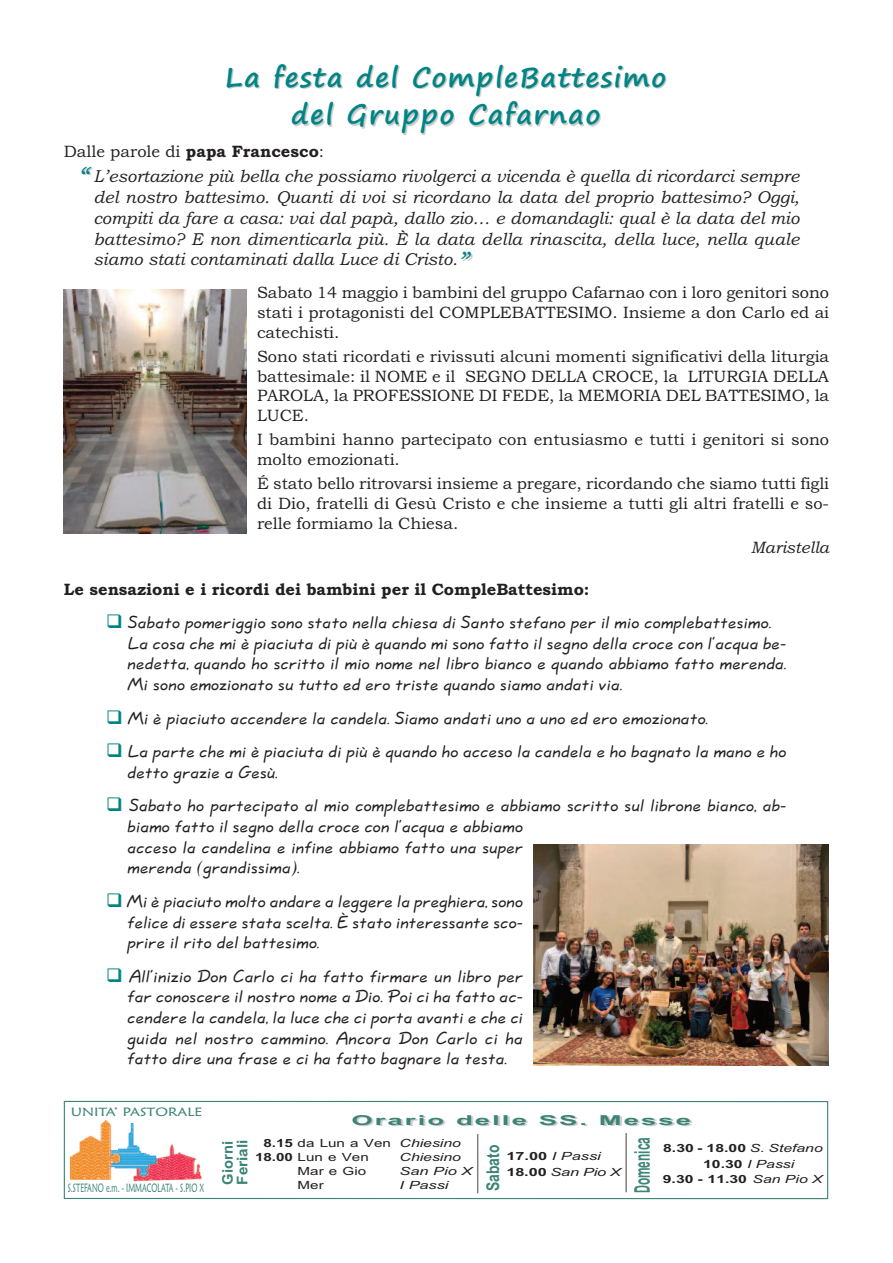
<style>
.page{position:relative;width:893px;height:1263px;background:#fff}
.page>*{position:absolute;margin:0;border:0;box-sizing:border-box;transform-origin:0 0}
.t1{font:700 33px "Browallia New";color:#3b8476;scale:.51 1}
.t2{font:700 27px/37.7px "Segoe Print";letter-spacing:.05em;color:#008484;text-align:center}
.t3{font:700 27px "Browallia New";color:#3b8476;scale:.79 1}
.t4{font:italic 27px "Bookman Old Style";color:#008484}
.t5{font:700 22.5px "Browallia New";color:#3b8476;scale:1.04 1}
.t6{font:700 22.5px "Browallia New";color:#3b8476}
.t7{font:700 21px "Browallia New";letter-spacing:.05em;color:#3b8476;scale:2 1}
.t8{font:18.75px/20.7px "Short Hand Normal";color:#231f20}
.t9{font:italic 17.25px/20.7px "Bookman Old Style";color:#231f20;text-align:justify}
.t10{font:17.25px/14.1px "Browallia New";color:#231f20;scale:1.35 1}
.t11{font:italic 17.25px/15.6px "Browallia New";color:#231f20;scale:1.45 1}
.t12{font:700 17.25px "Browallia New";color:#231f20;scale:1.4 1}
.t13{font:italic 17.25px "Browallia New";color:#231f20;scale:1.4 1}
.t14{font:16.5px/19.8px "Bookman Old Style";color:#231f20;text-align:justify}
.t15{font:700 16.5px "Bookman Old Style";color:#231f20}
.t16{font:italic 16.5px "Bookman Old Style";color:#231f20}
.t17{font:12px "Maiandra GD";color:#3b8476;scale:.6 1}
.t18{font:12px "Maiandra GD";color:#3b8476;scale:1.25 1}
.s1{font-weight:700}
.s2{color:#008484}
.s3{font-style:italic}
.s4{font-weight:700;font-style:normal}
.s5{font-weight:400;font-style:italic}
</style>
<div class="page">
<div style="left:64px;top:1101px;width:764px;height:98px;border:1px solid #3b8476"></div>
<hr style="left:477px;top:1134px;width:1px;height:59px;background:#817f7d">
<hr style="left:625px;top:1133px;width:2px;height:59px;background:#817f7d">
<img style="left:71px;top:1120px;width:131px;height:62px">
<img style="left:534px;top:845px;width:294px;height:221px">
<img style="left:64px;top:289px;width:182px;height:244px">
<h2 class="t2" style="left:225px;top:59px;width:443px">La festa del CompleBattesimo del Gruppo Cafarnao</h2>
<p class="t14" style="left:64px;top:142px;width:262px">Dalle parole di <span class="s1">papa Francesco</span>:</p>
<p class="t9" style="left:94px;top:166px;width:707px">L’esortazione più bella che possiamo rivolgerci a vicenda è quella di ricordarci sempre del nostro battesimo. Quanti di voi si ricordano la data del proprio battesimo? Oggi, compiti da fare a casa: vai dal papà, dallo zio… e domandagli: qual è la data del mio battesimo? E non dimenticarla più. È la data della rinascita, della luce, nella quale siamo stati contaminati dalla Luce di Cristo.</p>
<p class="t14" style="left:257px;top:283px;width:574px">Sabato 14 maggio i bambini del gruppo Cafarnao con i loro genitori sono stati i protagonisti del COMPLEBATTESIMO. Insieme a don Carlo ed ai catechisti.</p>
<p class="t14" style="left:257px;top:346px;width:574px">Sono stati ricordati e rivissuti alcuni momenti significativi della liturgia battesimale: il NOME e il SEGNO DELLA CROCE, la LITURGIA DELLA PAROLA, la PROFESSIONE DI FEDE, la MEMORIA DEL BATTESIMO, la LUCE.</p>
<p class="t14" style="left:257px;top:430px;width:574px">I bambini hanno partecipato con entusiasmo e tutti i genitori si sono molto emozionati.</p>
<p class="t14" style="left:257px;top:473px;width:574px">É stato bello ritrovarsi insieme a pregare, ricordando che siamo tutti figli di Dio, fratelli di Gesù Cristo e che insieme a tutti gli altri fratelli e so&shy;relle formiamo la Chiesa.</p>
<p class="t16" style="left:751px;top:537px;width:80px">Maristella</p>
<p class="t15" style="left:64px;top:579px;width:527px">Le sensazioni e i ricordi dei bambini per il CompleBattesimo:</p>
<p class="t8" style="left:128px;top:611px;width:661px;text-indent:-21px"><span class="s2">❑</span> Sabato pomeriggio sono stato nella chiesa di Santo stefano per il mio complebattesimo.<br>La cosa che mi è piaciuta di più è quando mi sono fatto il segno della croce con l’acqua be&shy;nedetta, quando ho scritto il mio nome nel libro bianco e quando abbiamo fatto merenda.<br>Mi sono emozionato su tutto ed ero triste quando siamo andati via.</p>
<p class="t8" style="left:106px;top:707px;width:603px"><span class="s2">❑</span> Mi è piaciuto accendere la candela. Siamo andati uno a uno ed ero emozionato.</p>
<p class="t8" style="left:128px;top:740px;width:661px;text-indent:-21px"><span class="s2">❑</span> La parte che mi è piaciuta di più è quando ho acceso la candela e ho bagnato la mano e ho detto grazie a Gesù.</p>
<p class="t8" style="left:128px;top:794px;width:661px;text-indent:-21px"><span class="s2">❑</span> Sabato ho partecipato al mio complebattesimo e abbiamo scritto sul librone bianco, ab&shy;biamo fatto il segno della croce con l’acqua e abbiamo<br>acceso la candelina e infine abbiamo fatto una super<br>merenda (grandissima).</p>
<p class="t8" style="left:128px;top:890px;width:397px;text-align:justify;text-indent:-21px"><span class="s2">❑</span> Mi è piaciuto molto andare a leggere la preghiera, sono felice di essere stata scelta. È stato interessante sco&shy;prire il rito del battesimo.</p>
<p class="t8" style="left:128px;top:965px;width:397px;text-align:justify;text-indent:-21px"><span class="s2">❑</span> All’inizio Don Carlo ci ha fatto firmare un libro per far conoscere il nostro nome a Dio. Poi ci ha fatto ac&shy;cendere la candela, la luce che ci porta avanti e che ci guida nel nostro cammino. Ancora Don Carlo ci ha fatto dire una frase e ci ha fatto bagnare la testa.</p>
<h2 class="t4" style="left:77px;top:160px;width:13px">“</h2>
<h2 class="t4" style="left:457px;top:246px;width:13px">”</h2>
<p class="t18" style="left:71px;top:1105px;width:107px">UNITA’ PASTORALE</p>
<p class="t17" style="left:68px;top:1180px;width:229px">S.STEFANO e.m. - IMMACOLATA - S.PIO X</p>
<p class="t7" style="left:351px;top:1106px;width:171px">Orario delle SS. Messe</p>
<p class="t6" style="left:212px;top:1185px;width:45px;rotate:-90deg">Giorni</p>
<p class="t5" style="left:226px;top:1185px;width:45px;rotate:-90deg">Feriali</p>
<h2 class="t3" style="left:474px;top:1191px;width:60px;rotate:-90deg">Sabato</h2>
<h1 class="t1" style="left:619px;top:1193px;width:112px;rotate:-90deg">Domenica</h1>
<p class="t10" style="left:255px;top:1133px;width:154px;text-indent:8px"><span class="s1">8.15</span> da Lun a Ven <span class="s3">Chiesino<br></span><span class="s1">18.00</span> Lun e Ven</p>
<p class="t11" style="left:506px;top:1146px;width:81px"><span class="s4">17.00</span> I Passi<br><span class="s4">18.00</span> San Pio X</p>
<p class="t13" style="left:400px;top:1145px;width:45px">Chiesino</p>
<p class="t10" style="left:298px;top:1162px;width:52px">Mar e Gio</p>
<p class="t11" style="left:400px;top:1161px;width:52px">San Pio X</p>
<p class="t10" style="left:298px;top:1176px;width:21px">Mer</p>
<p class="t11" style="left:400px;top:1175px;width:35px">I Passi</p>
<p class="t12" style="left:663px;top:1136px;width:116px">8.30-18.00 <span class="s5">S. Stefano</span></p>
<p class="t13" style="left:703px;top:1152px;width:67px"><span class="s4">10.30</span> I Passi</p>
<p class="t12" style="left:663px;top:1167px;width:116px">9.30 - 11.30 <span class="s5">San Pio X</span></p>
</div>
